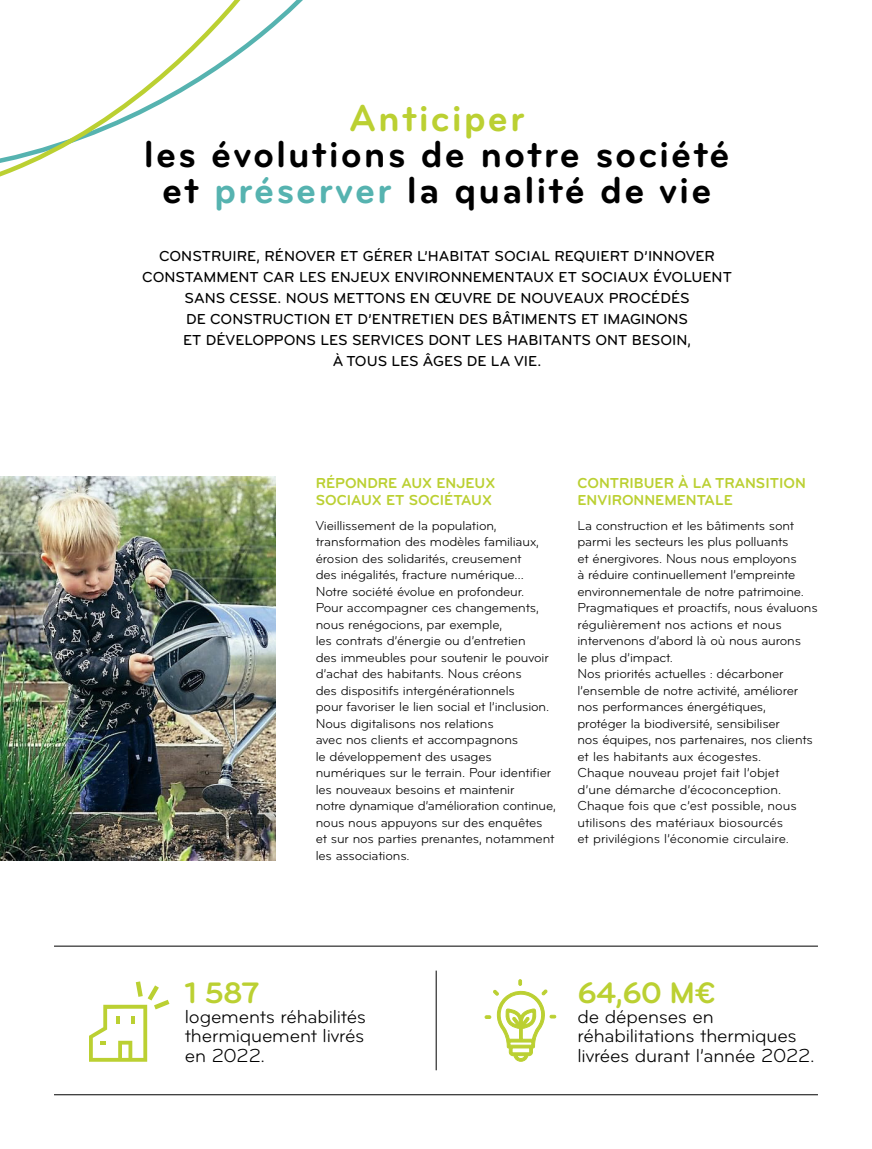
<style>
.page{position:relative;width:872px;height:1149px;background:#fff}
.page>*{position:absolute;margin:0;border:0;box-sizing:border-box;transform-origin:0 0}
.t1{font:700 39px/36px "Bryant Pro";letter-spacing:.05em;color:#000;text-align:center}
.t2{font:700 39px "Bryant Pro";letter-spacing:.05em;color:#bbd032}
.t3{font:700 30.75px "Bryant Pro";letter-spacing:-.02em;color:#bbd032}
.t4{font:19.5px/19.5px "Bryant Pro";letter-spacing:-.01em;color:#000;text-align:justify}
.t5{font:500 15px/21px "Bryant Pro";color:#000;text-align:center}
.t6{font:700 15px/16.5px "Bryant Pro";color:#bbd032}
.t7{font:13.5px/16.5px "Bryant Pro";letter-spacing:-.01em;color:#000}
.s1{color:#56b3b0}
</style>
<div class="page">
<svg style="left:0;top:0;width:281px;height:177px"></svg>
<img style="left:0;top:476px;width:275px;height:384px">
<hr style="left:436px;top:970px;width:1px;height:99px;background:#000">
<hr style="left:54px;top:945px;width:764px;height:1px;background:#000">
<hr style="left:54px;top:1094px;width:764px;height:1px;background:#000">
<svg style="left:89px;top:981px;width:81px;height:80px"></svg>
<svg style="left:484px;top:979px;width:72px;height:82px"></svg>
<div style="left:155px;top:173px;width:547px;height:39px;background:#fff"></div>
<h1 class="t2" style="left:349px;top:97px;width:177px">Anticiper</h1>
<h1 class="t1" style="left:144px;top:137px;width:587px">les évolutions de notre société et <span class="s1">préserver</span> la qualité de vie</h1>
<p class="t5" style="left:142px;top:246px;width:591px">CONSTRUIRE, RÉNOVER ET GÉRER L’HABITAT SOCIAL REQUIERT D’INNOVER CONSTAMMENT CAR LES ENJEUX ENVIRONNEMENTAUX ET SOCIAUX ÉVOLUENT SANS CESSE. NOUS METTONS EN ŒUVRE DE NOUVEAUX PROCÉDÉS<br>DE CONSTRUCTION ET D’ENTRETIEN DES BÂTIMENTS ET IMAGINONS<br>ET DÉVELOPPONS LES SERVICES DONT LES HABITANTS ONT BESOIN,<br>À TOUS LES ÂGES DE LA VIE.</p>
<p class="t6" style="left:316px;top:475px;width:181px">RÉPONDRE AUX ENJEUX<br>SOCIAUX ET SOCIÉTAUX</p>
<p class="t7" style="left:316px;top:517px;width:242px">Vieillissement de la population, transformation des modèles familiaux, érosion des solidarités, creusement<br>des inégalités, fracture numérique… Notre société évolue en profondeur.<br>Pour accompagner ces changements, nous renégocions, par exemple,<br>les contrats d’énergie ou d’entretien<br>des immeubles pour soutenir le pouvoir d’achat des habitants. Nous créons<br>des dispositifs intergénérationnels<br>pour favoriser le lien social et l’inclusion.<br>Nous digitalisons nos relations<br>avec nos clients et accompagnons<br>le développement des usages numériques sur le terrain. Pour identifier les nouveaux besoins et maintenir<br>notre dynamique d’amélioration continue, nous nous appuyons sur des enquêtes et sur nos parties prenantes, notamment les associations.</p>
<p class="t6" style="left:577px;top:475px;width:230px">CONTRIBUER À LA TRANSITION<br>ENVIRONNEMENTALE</p>
<p class="t7" style="left:577px;top:517px;width:242px">La construction et les bâtiments sont parmi les secteurs les plus polluants<br>et énergivores. Nous nous employons<br>à réduire continuellement l’empreinte environnementale de notre patrimoine.<br>Pragmatiques et proactifs, nous évaluons régulièrement nos actions et nous intervenons d’abord là où nous aurons<br>le plus d’impact.<br>Nos priorités actuelles : décarboner l’ensemble de notre activité, améliorer nos performances énergétiques, protéger la biodiversité, sensibiliser<br>nos équipes, nos partenaires, nos clients et les habitants aux écogestes.<br>Chaque nouveau projet fait l’objet<br>d’une démarche d’écoconception.<br>Chaque fois que c’est possible, nous utilisons des matériaux biosourcés<br>et privilégions l’économie circulaire.</p>
<h2 class="t3" style="left:185px;top:976px;width:76px">1 587</h2>
<h3 class="t4" style="left:185px;top:1006px;width:183px">logements réhabilités thermiquement livrés en 2022.</h3>
<h2 class="t3" style="left:577px;top:976px;width:140px">64,60 M€</h2>
<h3 class="t4" style="left:577px;top:1006px;width:239px;text-align:left">de dépenses en réhabilitations thermiques livrées durant l’année 2022.</h3>
</div>
